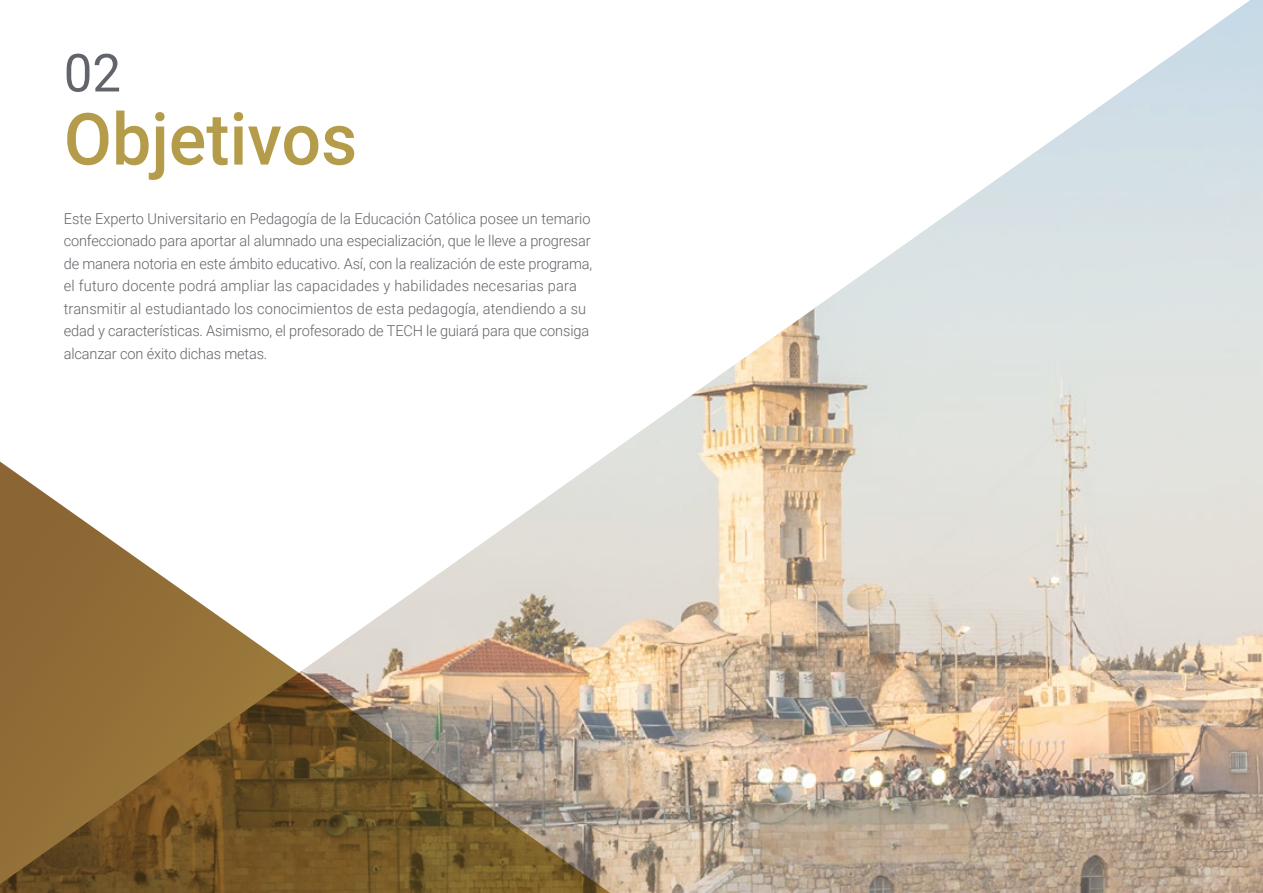
<style>
.page{position:relative;width:1263px;height:893px;background:#fff}
.page>*{position:absolute;margin:0;border:0;box-sizing:border-box;transform-origin:0 0}
.t1{font:500 72px "Roboto";color:#b49c4b}
.t2{font:52.5px "Roboto";color:#61646a}
.t3{font:300 15px/22.5px "Roboto";letter-spacing:-.01em;color:#61646a}
</style>
<div class="page">
<img style="left:620px;top:0;width:643px;height:893px">
<svg style="left:0;top:446px;width:640px;height:447px"></svg>
<h2 class="t2" style="left:64px;top:36px;width:59px">02</h2>
<h1 class="t1" style="left:64px;top:89px;width:295px">Objetivos</h1>
<p class="t3" style="left:64px;top:207px;width:530px">Este Experto Universitario en Pedagogía de la Educación Católica posee un temario confeccionado para aportar al alumnado una especialización, que le lleve a progresar de manera notoria en este ámbito educativo. Así, con la realización de este programa, el futuro docente podrá ampliar las capacidades y habilidades necesarias para transmitir al estudiantado los conocimientos de esta pedagogía, atendiendo a su edad y características. Asimismo, el profesorado de TECH le guiará para que consiga alcanzar con éxito dichas metas.</p>
</div>
